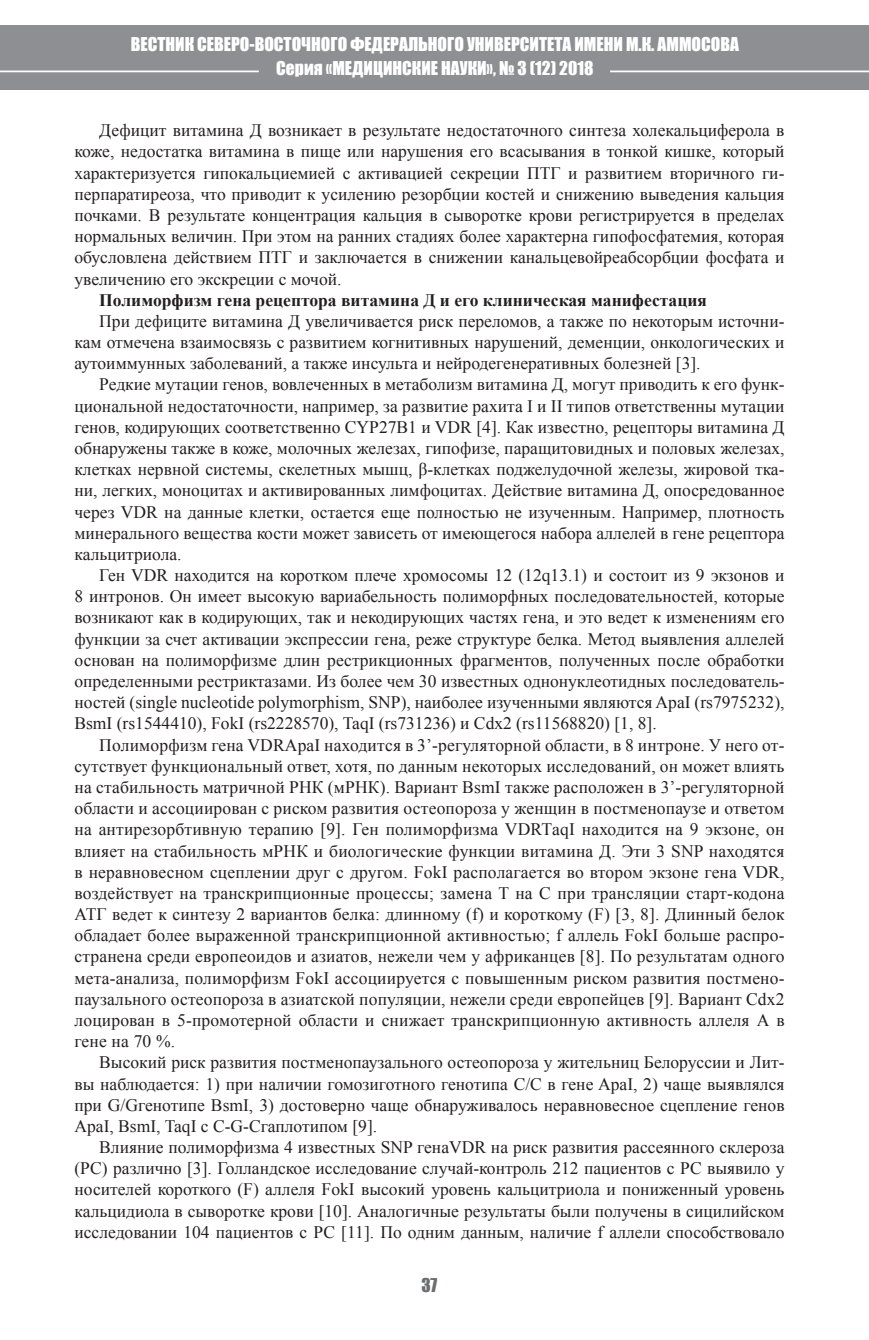
<style>
.page{position:relative;width:869px;height:1340px;background:#fff}
.page>*{position:absolute;margin:0;border:0;box-sizing:border-box;transform-origin:0 0}
.Обычный{font:17.5px/21.2px "Times New Roman";color:#231f20;text-align:justify}
.t1{font:17.5px/24.5px "Impact";color:#fff;text-align:center}
.Обычный-2{font:700 17.5px "Times New Roman";color:#231f20}
.t2{font:17.5px "Impact";color:#6c6d70}
</style>
<div class="page">
<div style="left:0;top:25px;width:868px;height:64px;background:#8d8f92"></div>
<hr style="left:0;top:71px;width:259px;height:1px;background:#fff">
<hr style="left:610px;top:71px;width:258px;height:1px;background:#fff">
<p class="t1" style="left:131px;top:31px;width:609px">ВЕСТНИК СЕВЕРО-ВОСТОЧНОГО ФЕДЕРАЛЬНОГО УНИВЕРСИТЕТА ИМЕНИ М.К. АММОСОВА<br>Серия «МЕДИЦИНСКИЕ НАУКИ», № 3 (12) 2018</p>
<p class="Обычный" style="left:74px;top:119px;width:711px;text-indent:25px">Дефицит витамина Д возникает в результате недостаточного синтеза холекальциферола в коже, недостатка витамина в пище или нарушения его всасывания в тонкой кишке, который характеризуется гипокальциемией с активацией секреции ПТГ и развитием вторичного ги&shy;перпаратиреоза, что приводит к усилению резорбции костей и снижению выведения кальция почками. В результате концентрация кальция в сыворотке крови регистрируется в пределах нормальных величин. При этом на ранних стадиях более характерна гипофосфатемия, которая обусловлена действием ПТГ и заключается в снижении канальцевойреабсорбции фосфата и увеличению его экскреции с мочой.</p>
<p class="Обычный-2" style="left:99px;top:288px;width:609px">Полиморфизм гена рецептора витамина Д и его клиническая манифестация</p>
<p class="Обычный" style="left:74px;top:310px;width:711px;text-indent:25px">При дефиците витамина Д увеличивается риск переломов, а также по некоторым источни&shy;кам отмечена взаимосвязь с развитием когнитивных нарушений, деменции, онкологических и аутоиммунных заболеваний, а также инсульта и нейродегенеративных болезней [3].</p>
<p class="Обычный" style="left:74px;top:374px;width:711px;text-indent:25px">Редкие мутации генов, вовлеченных в метаболизм витамина Д, могут приводить к его функ&shy;циональной недостаточности, например, за развитие рахита I и II типов ответственны мутации генов, кодирующих соответственно CYP27B1 и VDR [4]. Как известно, рецепторы витамина Д обнаружены также в коже, молочных железах, гипофизе, паращитовидных и половых железах, клетках нервной системы, скелетных мышц, β-клетках поджелудочной железы, жировой тка&shy;ни, легких, моноцитах и активированных лимфоцитах. Действие витамина Д, опосредованное через VDR на данные клетки, остается еще полностью не изученным. Например, плотность минерального вещества кости может зависеть от имеющегося набора аллелей в гене рецептора кальцитриола.</p>
<p class="Обычный" style="left:74px;top:564px;width:711px;text-indent:25px">Ген VDR находится на коротком плече хромосомы 12 (12q13.1) и состоит из 9 экзонов и 8 интронов. Он имеет высокую вариабельность полиморфных последовательностей, которые возникают как в кодирующих, так и некодирующих частях гена, и это ведет к изменениям его функции за счет активации экспрессии гена, реже структуре белка. Метод выявления аллелей основан на полиморфизме длин рестрикционных фрагментов, полученных после обработки определенными рестриктазами. Из более чем 30 известных однонуклеотидных последователь&shy;ностей (single nucleotide polymorphism, SNP), наиболее изученными являются ApaI (rs7975232), BsmI (rs1544410), FokI (rs2228570), TaqI (rs731236) и Cdx2 (rs11568820) [1, 8].</p>
<p class="Обычный" style="left:74px;top:734px;width:711px;text-indent:25px">Полиморфизм гена VDRApaI находится в 3’-регуляторной области, в 8 интроне. У него от&shy;сутствует функциональный ответ, хотя, по данным некоторых исследований, он может влиять на стабильность матричной РНК (мРНК). Вариант BsmI также расположен в 3’-регуляторной области и ассоциирован с риском развития остеопороза у женщин в постменопаузе и ответом на антирезорбтивную терапию [9]. Ген полиморфизма VDRTаqI находится на 9 экзоне, он влияет на стабильность мРНК и биологические функции витамина Д. Эти 3 SNP находятся в неравновесном сцеплении друг с другом. FokI располагается во втором экзоне гена VDR, воздействует на транскрипционные процессы; замена T на C при трансляции старт-кодона АТГ ведет к синтезу 2 вариантов белка: длинному (f) и короткому (F) [3, 8]. Длинный белок обладает более выраженной транскрипционной активностью; f аллель FokI больше распро&shy;странена среди европеоидов и азиатов, нежели чем у африканцев [8]. По результатам одного мета-анализа, полиморфизм FokI ассоциируется с повышенным риском развития постмено&shy;паузального остеопороза в азиатской популяции, нежели среди европейцев [9]. Вариант Cdx2 лоцирован в 5-промотерной области и снижает транскрипционную активность аллеля А в гене на 70 %.</p>
<p class="Обычный" style="left:74px;top:1051px;width:711px;text-indent:25px">Высокий риск развития постменопаузального остеопороза у жительниц Белоруссии и Лит&shy;вы наблюдается: 1) при наличии гомозиготного генотипа С/С в гене ApaI, 2) чаще выявлялся при G/Gгенотипе BsmI, 3) достоверно чаще обнаруживалось неравновесное сцепление генов ApaI, BsmI, TaqI с C-G-Cгаплотипом [9].</p>
<p class="Обычный" style="left:74px;top:1136px;width:711px;text-indent:25px">Влияние полиморфизма 4 известных SNP генаVDR на риск развития рассеянного склероза (РС) различно [3]. Голландское исследование случай-контроль 212 пациентов с РС выявило у носителей короткого (F) аллеля FokI высокий уровень кальцитриола и пониженный уровень кальцидиола в сыворотке крови [10]. Аналогичные результаты были получены в сицилийском исследовании 104 пациентов с РС [11]. По одним данным, наличие f аллели способствовало</p>
<p class="t2" style="left:421px;top:1271px;width:17px">37</p>
</div>
